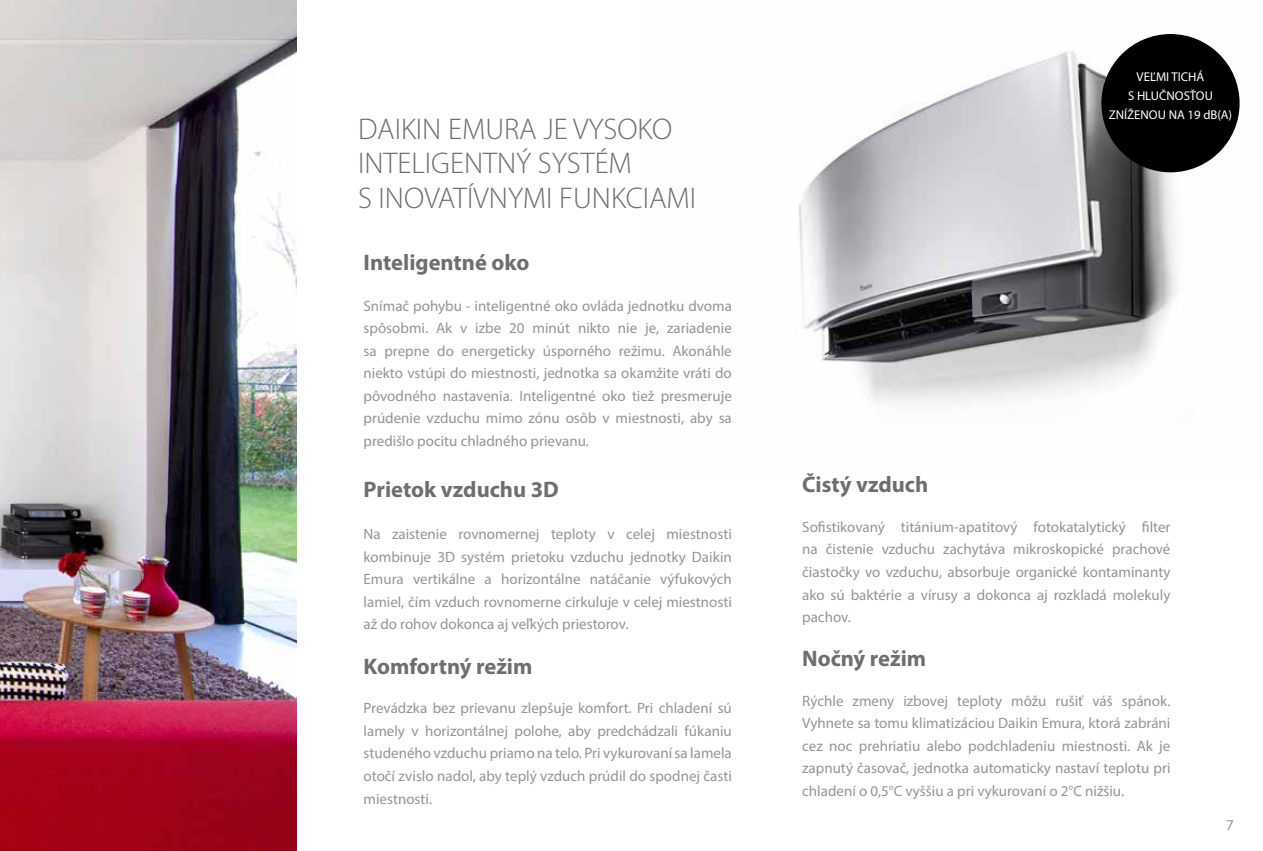
<style>
.page{position:relative;width:1263px;height:851px;background:#fff}
.page>*{position:absolute;margin:0;border:0;box-sizing:border-box;transform-origin:0 0}
.t1{font:300 30px/34.5px "Myriad Pro";color:#6d6e71}
.t2{font:700 22.5px "Myriad Pro";color:#6d6e71}
.t3{font:15px/22.5px "Myriad Pro";color:#939598;text-align:justify}
.t4{font:12.75px/19px "Myriad Pro";color:#fff;text-align:center}
</style>
<div class="page">
<img style="left:0;top:0;width:297px;height:850px">
<img style="left:799px;top:34px;width:441px;height:369px">
<div style="left:1101px;top:34px;width:138px;height:138px;background:#000;border-radius:50%"></div>
<h1 class="t1" style="left:358px;top:112px;width:340px">DAIKIN EMURA JE VYSOKO<br>INTELIGENTNÝ SYSTÉM<br>S INOVATÍVNYMI FUNKCIAMI</h1>
<h2 class="t2" style="left:364px;top:248px;width:167px">Inteligentné oko</h2>
<p class="t3" style="left:364px;top:294px;width:370px">Snímač pohybu - inteligentné oko ovláda jednotku dvoma spôsobmi. Ak v izbe 20 minút nikto nie je, zariadenie sa prepne do energeticky úsporného režimu. Akonáhle niekto vstúpi do miestnosti, jednotka sa okamžite vráti do pôvodného nastavenia. Inteligentné oko tiež presmeruje prúdenie vzduchu mimo zónu osôb v miestnosti, aby sa predišlo pocitu chladného prievanu.</p>
<p class="t4" style="left:1109px;top:67px;width:125px">VEĽMI TICHÁ<br>S HLUČNOSŤOU<br>ZNÍŽENOU NA 19 dB(A)</p>
<h2 class="t2" style="left:802px;top:469px;width:128px">Čistý vzduch</h2>
<h2 class="t2" style="left:364px;top:475px;width:197px">Prietok vzduchu 3D</h2>
<p class="t3" style="left:364px;top:523px;width:370px">Na zaistenie rovnomernej teploty v celej miestnosti kombinuje 3D systém prietoku vzduchu jednotky Daikin Emura vertikálne a horizontálne natáčanie výfukových lamiel, čím vzduch rovnomerne cirkuluje v celej miestnosti až do rohov dokonca aj veľkých priestorov.</p>
<h2 class="t2" style="left:364px;top:651px;width:170px">Komfortný režim</h2>
<h2 class="t2" style="left:802px;top:643px;width:126px">Nočný režim</h2>
<p class="t3" style="left:364px;top:696px;width:370px">Prevádzka bez prievanu zlepšuje komfort. Pri chladení sú lamely v horizontálnej polohe, aby predchádzali fúkaniu studeného vzduchu priamo na telo. Pri vykurovaní sa lamela otočí zvislo nadol, aby teplý vzduch prúdil do spodnej časti miestnosti.</p>
<p class="t3" style="left:802px;top:689px;width:370px">Rýchle zmeny izbovej teploty môžu rušiť váš spánok.<br>Vyhnete sa tomu klimatizáciou Daikin Emura, ktorá zabráni cez noc prehriatiu alebo podchladeniu miestnosti. Ak je zapnutý časovač, jednotka automaticky nastaví teplotu pri chladení o 0,5°C vyššiu a pri vykurovaní o 2°C nižšiu.</p>
<p class="t3" style="left:802px;top:515px;width:370px">Sofistikovaný titánium-apatitový fotokatalytický filter na čistenie vzduchu zachytáva mikroskopické prachové čiastočky vo vzduchu, absorbuje organické kontaminanty ako sú baktérie a vírusy a dokonca aj rozkladá molekuly pachov.</p>
<p class="t3" style="left:1226px;top:813px;width:9px">7</p>
</div>
